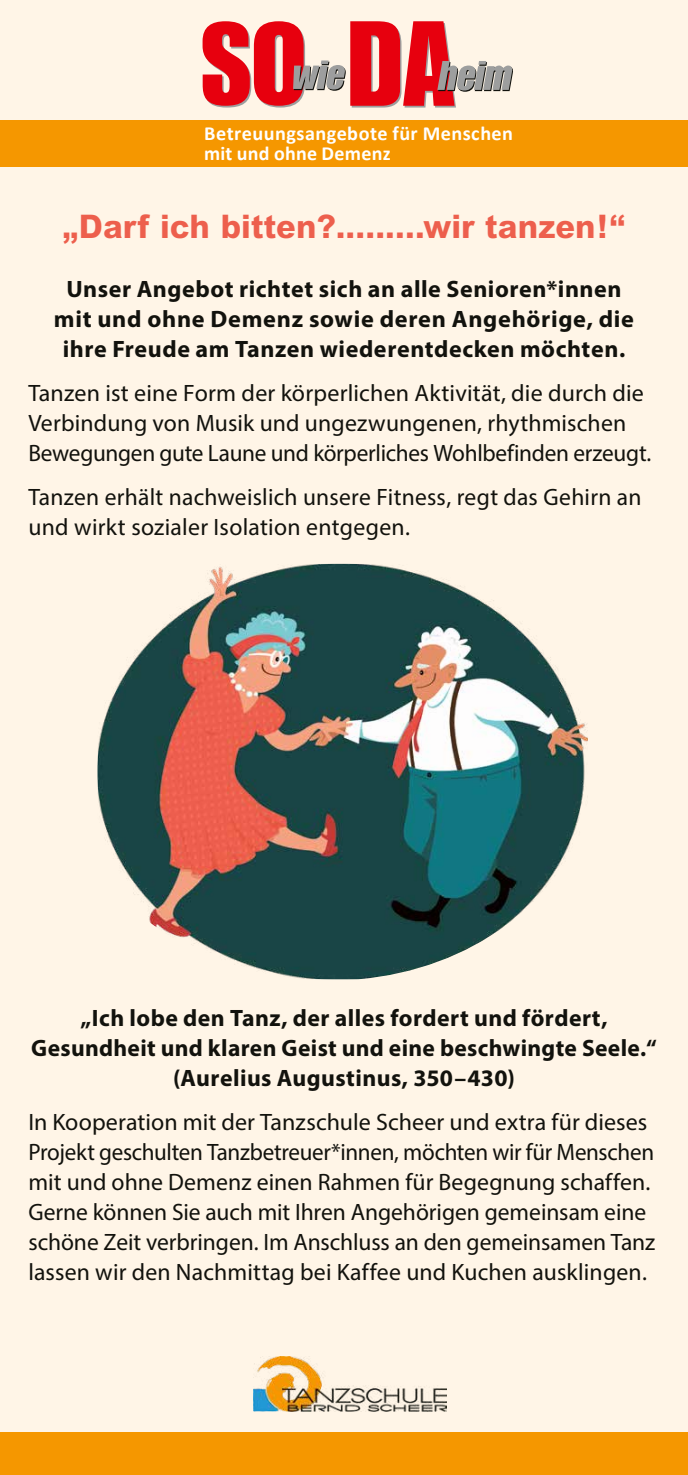
<style>
.page{position:relative;width:688px;height:1475px;background:#fff}
.page>*{position:absolute;margin:0;border:0;box-sizing:border-box;transform-origin:0 0}
.t1{font:800 32.5px "M Arial";color:#ed5f4d}
.t2{font:23.75px/30px "Myriad Pro";letter-spacing:.005em;color:#12120d}
.t3{font:700 23.75px/30px "Myriad Pro";letter-spacing:.02em;color:#12120d;text-align:center}
.t4{font:700 20px/20px "Calibri";letter-spacing:.02em;color:#fff}
</style>
<div class="page">
<div style="left:0;top:0;width:687px;height:1474px;background:#fff5e7"></div>
<div style="left:0;top:1431px;width:687px;height:43px;background:#f59700"></div>
<div style="left:0;top:120px;width:687px;height:47px;background:#f59700"></div>
<svg style="left:202px;top:21px;width:311px;height:86px"></svg>
<img style="left:253px;top:1356px;width:193px;height:54px">
<img style="left:97px;top:563px;width:490px;height:416px">
<p class="t4" style="left:204px;top:123px;width:310px">Betreuungsangebote für Menschen mit und ohne Demenz</p>
<h1 class="t1" style="left:62px;top:207px;width:564px">„Darf ich bitten?.........wir tanzen!“</h1>
<p class="t3" style="left:54px;top:273px;width:581px">Unser Angebot richtet sich an alle Senioren*innen mit und ohne Demenz sowie deren Angehörige, die ihre Freude am Tanzen wiederentdecken möchten.</p>
<p class="t2" style="left:28px;top:377px;width:624px">Tanzen ist eine Form der körperlichen Aktivität, die durch die<br>Verbindung von Musik und ungezwungenen, rhythmischen<br>Bewegungen gute Laune und körperliches Wohlbefinden erzeugt.</p>
<p class="t2" style="left:28px;top:481px;width:614px">Tanzen erhält nachweislich unsere Fitness, regt das Gehirn an und wirkt sozialer Isolation entgegen.</p>
<p class="t3" style="left:31px;top:1002px;width:627px">„Ich lobe den Tanz, der alles fordert und fördert,<br>Gesundheit und klaren Geist und eine beschwingte Seele.“ (Aurelius Augustinus, 350–430)</p>
<p class="t2" style="left:28px;top:1106px;width:628px">In Kooperation mit der Tanzschule Scheer und extra für dieses Projekt geschulten Tanzbetreuer*innen, möchten wir für Menschen mit und ohne Demenz einen Rahmen für Begegnung schaffen.<br>Gerne können Sie auch mit Ihren Angehörigen gemeinsam eine schöne Zeit verbringen. Im Anschluss an den gemeinsamen Tanz lassen wir den Nachmittag bei Kaffee und Kuchen ausklingen.</p>
</div>
